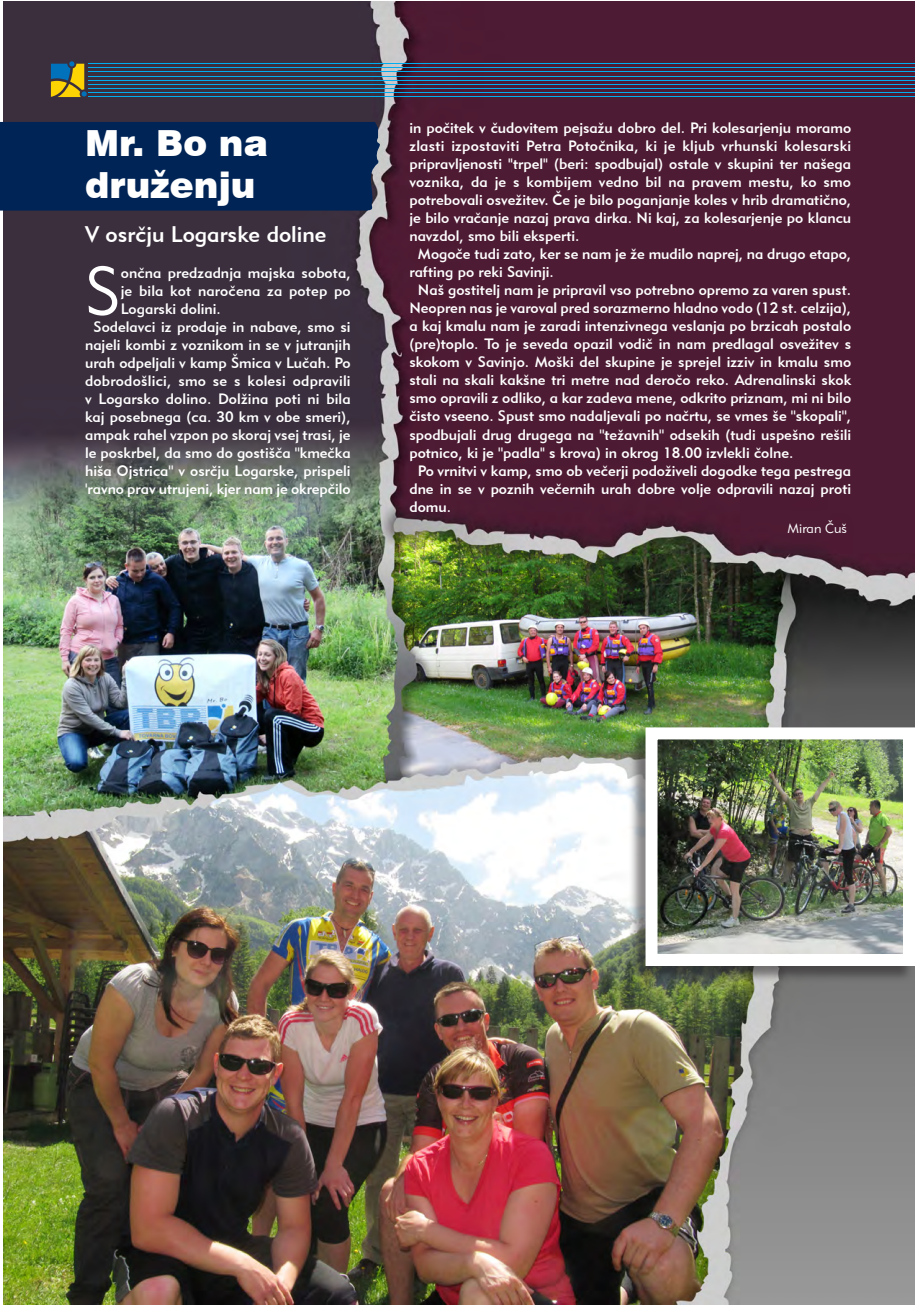
<style>
.page{position:relative;width:915px;height:1306px;background:#fff}
.page>*{position:absolute;margin:0;border:0;box-sizing:border-box;transform-origin:0 0}
.TEKST{font:65.85px "Geometric 415 BT Lite A";color:#fff}
.naslov{font:900 36px/42px "Swiss 721 BT";color:#fff}
.Podnaslov{font:22.5px "Geometric 415 BT Medium A";color:#fff}
.TEKST-2{font:15px/18px "Geometric 415 BT Medium A";color:#fff;text-align:justify}
.podpis{font:13.5px "Geometric 415 BT Lite A";color:#fff}
</style>
<div class="page">
<svg style="left:914px;top:63px;width:1px;height:34px"></svg>
<img style="left:4px;top:1px;width:910px;height:1303px">
<div style="left:0;top:122px;width:380px;height:88px;background:#002456"></div>
<hr style="left:89px;top:96px;width:825px;height:1px;background:#00aeef">
<hr style="left:89px;top:92px;width:825px;height:1px;background:#00aeef">
<hr style="left:89px;top:88px;width:825px;height:1px;background:#00aeef">
<hr style="left:89px;top:84px;width:825px;height:1px;background:#00aeef">
<hr style="left:89px;top:80px;width:825px;height:1px;background:#00aeef">
<hr style="left:89px;top:76px;width:825px;height:1px;background:#00aeef">
<hr style="left:89px;top:71px;width:825px;height:1px;background:#00aeef">
<hr style="left:89px;top:67px;width:825px;height:1px;background:#00aeef">
<hr style="left:89px;top:63px;width:825px;height:1px;background:#00aeef">
<svg style="left:49px;top:61px;width:38px;height:36px"></svg>
<div style="left:628px;top:728px;width:285px;height:255px;background:#231f20;opacity:.53"></div>
<img style="left:658px;top:740px;width:243px;height:213px">
<div style="left:645px;top:727px;width:269px;height:239px;border:12px solid #fff"></div>
<p class="naslov" style="left:85px;top:122px;width:185px">Mr. Bo na druženju</p>
<p class="Podnaslov" style="left:85px;top:220px;width:243px">V osrčju Logarske doline</p>
<p class="TEKST" style="left:85px;top:250px;width:37px">S</p>
<p class="TEKST-2" style="left:121px;top:263px;width:231px">ončna predzadnja majska sobota, je bila kot naročena za potep po Logarski dolini.</p>
<p class="TEKST-2" style="left:85px;top:317px;width:267px;text-align:center">Sodelavci iz prodaje in nabave, smo si najeli kombi z voznikom in se v jutranjih urah odpeljali v kamp Šmica v Lučah. Po dobrodošlici, smo se s kolesi odpravili v Logarsko dolino. Dolžina poti ni bila kaj posebnega (ca. 30 km v obe smeri), ampak rahel vzpon po skoraj vsej trasi, je le poskrbel, da smo do gostišča ''kmečka hiša Ojstrica'' v osrčju Logarske, prispeli 'ravno prav utrujeni, kjer nam je okrepčilo</p>
<p class="TEKST-2" style="left:409px;top:119px;width:443px">in počitek v čudovitem pejsažu dobro del. Pri kolesarjenju moramo zlasti izpostaviti Petra Potočnika, ki je kljub vrhunski kolesarski pripravljenosti ''trpel'' (beri: spodbujal) ostale v skupini ter našega voznika, da je s kombijem vedno bil na pravem mestu, ko smo potrebovali osvežitev. Če je bilo poganjanje koles v hrib dramatično, je bilo vračanje nazaj prava dirka. Ni kaj, za kolesarjenje po klancu navzdol, smo bili eksperti.</p>
<p class="TEKST-2" style="left:409px;top:245px;width:443px;text-indent:9px">Mogoče tudi zato, ker se nam je že mudilo naprej, na drugo etapo, rafting po reki Savinji.</p>
<p class="TEKST-2" style="left:409px;top:281px;width:443px;text-indent:9px">Naš gostitelj nam je pripravil vso potrebno opremo za varen spust.<br>Neopren nas je varoval pred sorazmerno hladno vodo (12 st. celzija), a kaj kmalu nam je zaradi intenzivnega veslanja po brzicah postalo (pre)toplo. To je seveda opazil vodič in nam predlagal osvežitev s skokom v Savinjo. Moški del skupine je sprejel izziv in kmalu smo stali na skali kakšne tri metre nad deročo reko. Adrenalinski skok smo opravili z odliko, a kar zadeva mene, odkrito priznam, mi ni bilo čisto vseeno. Spust smo nadaljevali po načrtu, se vmes še ''skopali'', spodbujali drug drugega na ''težavnih'' odsekih (tudi uspešno rešili potnico, ki je ''padla'' s krova) in okrog 18.00 izvlekli čolne.</p>
<p class="TEKST-2" style="left:409px;top:461px;width:443px;text-indent:9px">Po vrnitvi v kamp, smo ob večerji podoživeli dogodke tega pestrega dne in se v poznih večernih urah dobre volje odpravili nazaj proti domu.</p>
<p class="podpis" style="left:787px;top:519px;width:61px">Miran Čuš</p>
</div>
